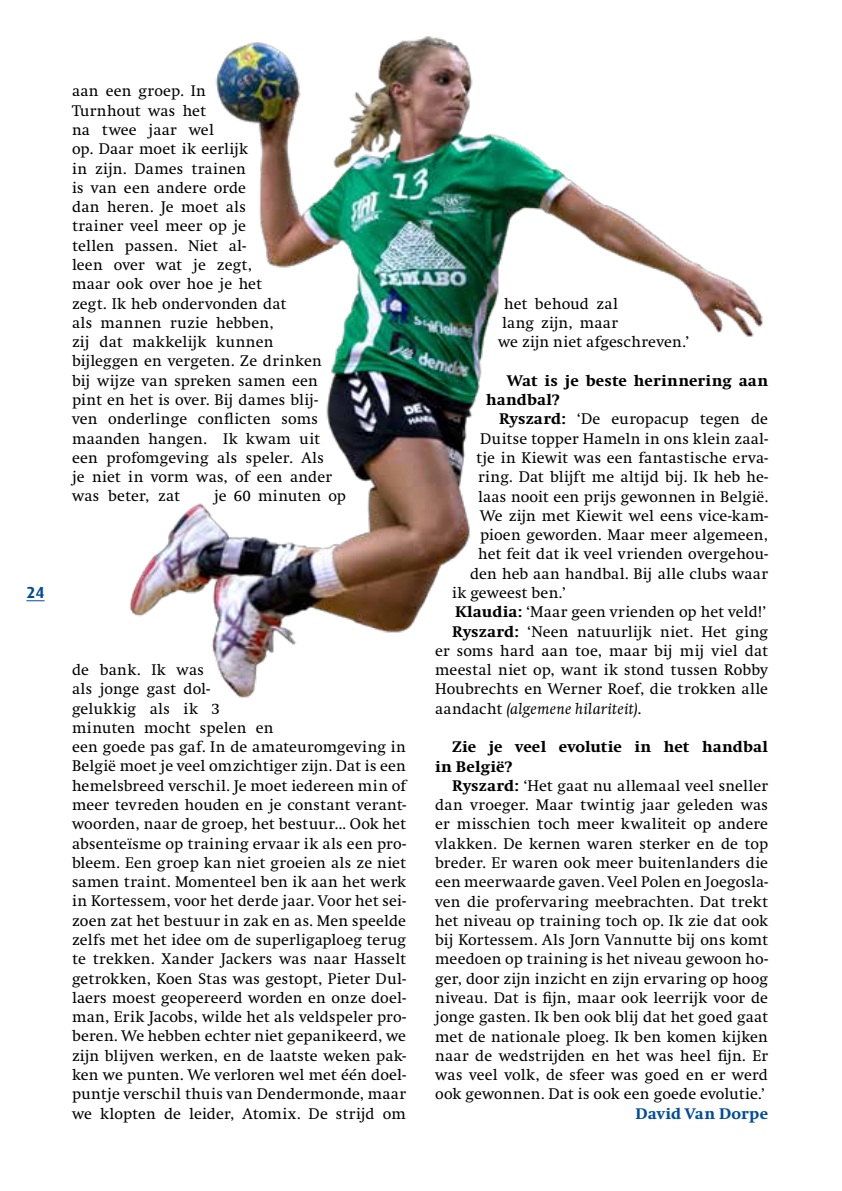
<style>
.page{position:relative;width:842px;height:1191px;background:#fff}
.page>*{position:absolute;margin:0;border:0;box-sizing:border-box;transform-origin:0 0}
.t1{font:16px/19.2px "Swift";letter-spacing:.01em;color:#000}
.t2{font:800 16px/19.2px "Swift";letter-spacing:.01em;color:#000}
.t3{font:italic 16px "Swift";letter-spacing:.015em;color:#000}
.t4{font:800 16px "Swift";letter-spacing:.01em;color:#004b9c}
.t5{font:700 16px "Dax";color:#004b9c}
.s1{font-weight:800}
.s2{font-style:normal}
</style>
<div class="page">
<svg style="left:26px;top:600px;width:19px;height:1px"></svg>
<img style="left:129px;top:36px;width:635px;height:662px">
<p class="t5" style="left:26px;top:583px;width:20px">24</p>
<p class="t1" style="left:72px;top:82px;width:261px">aan een groep. In<br>Turnhout was het<br>na twee jaar wel<br>op. Daar moet ik eerlijk<br>in zijn. Dames trainen<br>is van een andere orde<br>dan heren. Je moet als<br>trainer veel meer op je<br>tellen passen. Niet al-<br>leen over wat je zegt,<br>maar ook over hoe je het<br>zegt. Ik heb ondervonden dat<br>als mannen ruzie hebben,<br>zij dat makkelijk kunnen bijleggen en vergeten. Ze drinken bij wijze van spreken samen een pint en het is over. Bij dames blij&shy;ven onderlinge conflicten soms maanden hangen. Ik kwam uit een profomgeving als speler. Als je niet in vorm was, of een ander was beter, zat</p>
<p class="t1" style="left:214px;top:487px;width:134px">je 60 minuten op</p>
<p class="t1" style="left:72px;top:660px;width:336px">de bank. Ik was<br>als jonge gast dol-<br>gelukkig als ik 3<br>minuten mocht spelen en<br>een goede pas gaf. In de amateuromgeving in België moet je veel omzichtiger zijn. Dat is een hemelsbreed verschil. Je moet iedereen min of meer tevreden houden en je constant verant&shy;woorden, naar de groep, het bestuur... Ook het absenteïsme op training ervaar ik als een pro&shy;bleem. Een groep kan niet groeien als ze niet samen traint. Momenteel ben ik aan het werk in Kortessem, voor het derde jaar. Voor het sei&shy;zoen zat het bestuur in zak en as. Men speelde zelfs met het idee om de superligaploeg terug te trekken. Xander Jackers was naar Hasselt getrokken, Koen Stas was gestopt, Pieter Dul&shy;laers moest geopereerd worden en onze doel&shy;man, Erik Jacobs, wilde het als veldspeler pro&shy;beren. We hebben echter niet gepanikeerd, we zijn blijven werken, en de laatste weken pak&shy;ken we punten. We verloren wel met één doel&shy;puntje verschil thuis van Dendermonde, maar we klopten de leider, Atomix. De strijd om</p>
<p class="t1" style="left:498px;top:294px;width:193px;text-indent:6px">het behoud zal<br>lang zijn, maar<br>we zijn niet afgeschreven.’</p>
<p class="t2" style="left:486px;top:371px;width:284px;text-indent:21px">Wat is je beste herinnering aan handbal?</p>
<p class="t1" style="left:499px;top:410px;width:270px"><span class="s1">Ryszard:</span> ‘De europacup tegen de</p>
<p class="t1" style="left:480px;top:429px;width:289px">Duitse topper Hameln in ons klein zaal-</p>
<p class="t1" style="left:476px;top:448px;width:294px">tje in Kiewit was een fantastische erva-</p>
<p class="t1" style="left:478px;top:468px;width:292px">ring. Dat blijft me altijd bij. Ik heb he-</p>
<p class="t1" style="left:478px;top:487px;width:291px">laas nooit een prijs gewonnen in België.</p>
<p class="t1" style="left:480px;top:506px;width:290px">We zijn met Kiewit wel eens vice-kam-</p>
<p class="t1" style="left:480px;top:525px;width:289px">pioen geworden. Maar meer algemeen,</p>
<p class="t1" style="left:478px;top:545px;width:292px">het feit dat ik veel vrienden overgehou-</p>
<p class="t1" style="left:470px;top:564px;width:299px">den heb aan handbal. Bij alle clubs waar</p>
<p class="t1" style="left:452px;top:583px;width:115px">ik geweest ben.’</p>
<p class="t1" style="left:455px;top:603px;width:313px"><span class="s1">Klaudia:</span> ‘Maar geen vrienden op het veld!’</p>
<p class="t1" style="left:452px;top:622px;width:317px"><span class="s1">Ryszard:</span> ‘Neen natuurlijk niet. Het ging</p>
<p class="t1" style="left:435px;top:641px;width:334px">er soms hard aan toe, maar bij mij viel dat</p>
<p class="t1" style="left:435px;top:660px;width:334px">meestal niet op, want ik stond tussen Robby</p>
<p class="t1" style="left:435px;top:680px;width:334px">Houbrechts en Werner Roef, die trokken alle</p>
<p class="t3" style="left:435px;top:700px;width:207px"><span class="s2">aandacht</span> (algemene hilariteit)<span class="s2">.</span></p>
<p class="t2" style="left:435px;top:737px;width:334px;text-indent:17px">Zie je veel evolutie in het handbal in België?</p>
<p class="t1" style="left:435px;top:776px;width:334px;text-align:justify;text-indent:17px"><span class="s1">Ryszard:</span> ‘Het gaat nu allemaal veel sneller dan vroeger. Maar twintig jaar geleden was er misschien toch meer kwaliteit op andere vlakken. De kernen waren sterker en de top breder. Er waren ook meer buitenlanders die een meerwaarde gaven. Veel Polen en Joegosla&shy;ven die profervaring meebrachten. Dat trekt het niveau op training toch op. Ik zie dat ook bij Kortessem. Als Jorn Vannutte bij ons komt meedoen op training is het niveau gewoon ho&shy;ger, door zijn inzicht en zijn ervaring op hoog niveau. Dat is fijn, maar ook leerrijk voor de jonge gasten. Ik ben ook blij dat het goed gaat met de nationale ploeg. Ik ben komen kijken naar de wedstrijden en het was heel fijn. Er was veel volk, de sfeer was goed en er werd ook gewonnen. Dat is ook een goede evolutie.’</p>
<p class="t4" style="left:635px;top:1104px;width:134px">David Van Dorpe</p>
</div>
